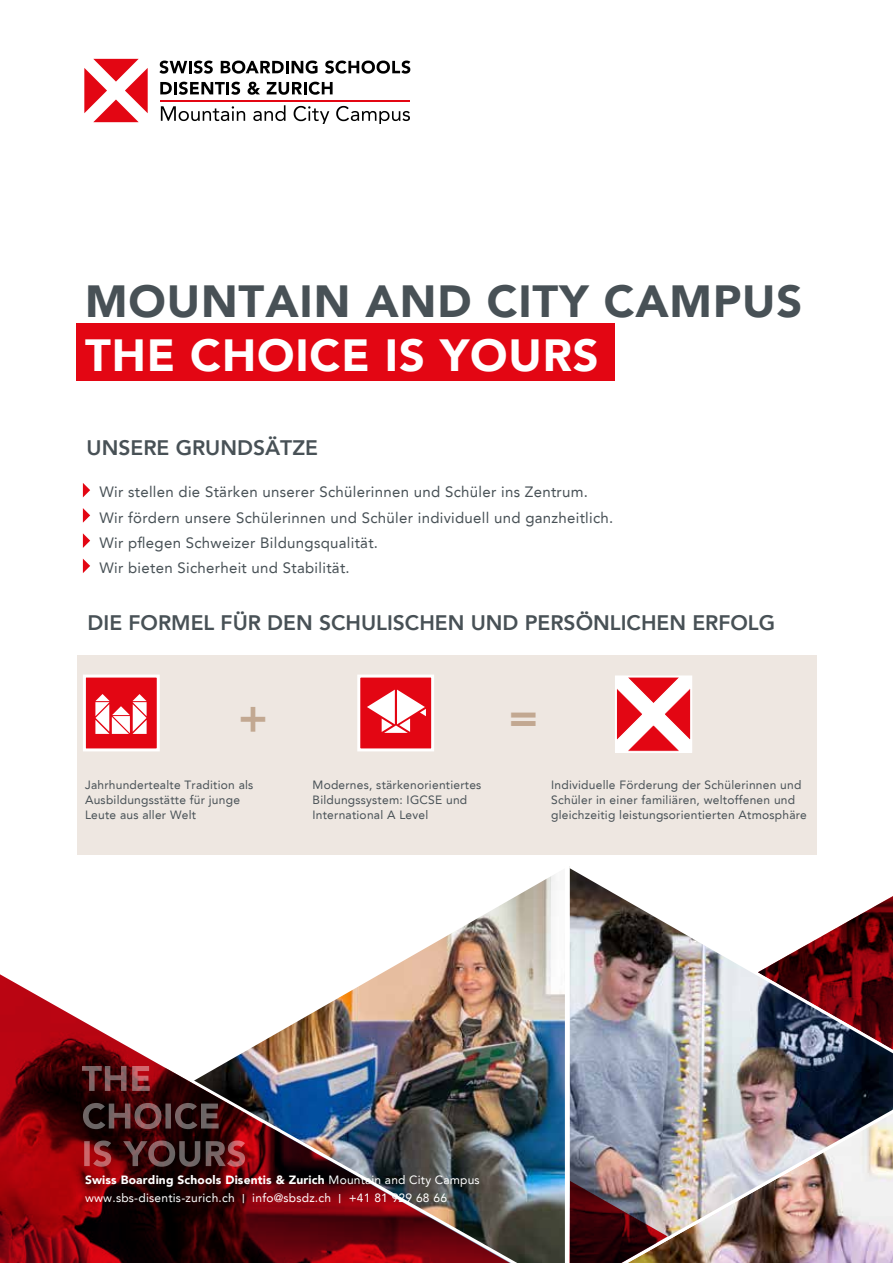
<style>
.page{position:relative;width:893px;height:1263px;background:#fff}
.page>*{position:absolute;margin:0;border:0;box-sizing:border-box;transform-origin:0 0}
.t1{font:45px "KSD Avenir Black";letter-spacing:.02em;color:#485156}
.t2{font:45px "KSD Avenir Black";letter-spacing:.02em;color:#fff}
.t3{font:45px "KSD Avenir Heavy";color:#c2a891}
.t4{font:21px "KSD Avenir Heavy";color:#485156}
.t5{font:15px/25.2px "KSD Avenir Roman";letter-spacing:.02em;color:#485156}
.t6{font:12px/15px "KSD Avenir Roman";letter-spacing:.02em;color:#485156}
.t7{font:12px "KSD Avenir Black";letter-spacing:.015em;color:#fff}
.t8{font:12px "KSD Avenir Roman";letter-spacing:.02em;color:#fff}
.s1{font-family:"KSD Avenir Roman"}
.s2{font-family:"KSD Avenir Medium"}
</style>
<div class="page">
<div style="left:77px;top:655px;width:739px;height:200px;background:#eee7e1"></div>
<svg style="left:83px;top:483px;width:7px;height:14px"></svg>
<svg style="left:83px;top:508px;width:7px;height:15px"></svg>
<svg style="left:83px;top:533px;width:7px;height:15px"></svg>
<svg style="left:83px;top:559px;width:7px;height:14px"></svg>
<div style="left:83px;top:674px;width:77px;height:77px;background:#e30613;border:3px solid #fff"></div>
<div style="left:357px;top:674px;width:77px;height:77px;background:#e30613;border:3px solid #fff"></div>
<svg style="left:367px;top:690px;width:59px;height:43px"></svg>
<svg style="left:95px;top:694px;width:52px;height:40px"></svg>
<div style="left:615px;top:676px;width:77px;height:77px;border:1px solid #fff"></div>
<svg style="left:615px;top:676px;width:76px;height:76px;background:#f28f95"></svg>
<svg style="left:93px;top:58px;width:46px;height:65px"></svg>
<svg style="left:84px;top:59px;width:64px;height:63px"></svg>
<svg style="left:159px;top:61px;width:54px;height:13px"></svg>
<svg style="left:221px;top:61px;width:97px;height:13px"></svg>
<svg style="left:325px;top:61px;width:85px;height:13px"></svg>
<svg style="left:160px;top:82px;width:80px;height:13px"></svg>
<svg style="left:248px;top:82px;width:12px;height:13px"></svg>
<svg style="left:267px;top:82px;width:66px;height:13px"></svg>
<svg style="left:161px;top:106px;width:84px;height:15px"></svg>
<svg style="left:253px;top:105px;width:32px;height:16px"></svg>
<svg style="left:294px;top:106px;width:35px;height:18px"></svg>
<svg style="left:336px;top:106px;width:74px;height:18px"></svg>
<hr style="left:160px;top:101px;width:250px;height:1px;background:#e30613">
<div style="left:77px;top:324px;width:538px;height:57px;background:#e30613"></div>
<img style="left:412px;top:875px;width:153px;height:388px">
<img style="left:569px;top:866px;width:324px;height:397px">
<img style="left:569px;top:1181px;width:99px;height:82px">
<img style="left:0;top:956px;width:531px;height:307px">
<svg style="left:84px;top:1140px;width:161px;height:27px;background:#612c2e"></svg>
<svg style="left:83px;top:1103px;width:136px;height:26px;background:#4b2f30"></svg>
<svg style="left:82px;top:1066px;width:68px;height:25px;background:#6e3336"></svg>
<h1 class="t1" style="left:85px;top:274px;width:719px">MOUNTAIN AND CITY CAMPUS</h1>
<h1 class="t2" style="left:85px;top:328px;width:515px">THE CHOICE IS YOURS</h1>
<h2 class="t4" style="left:87px;top:435px;width:233px">UNSERE GRUNDSÄTZE</h2>
<p class="t5" style="left:99px;top:480px;width:515px">Wir stellen die Stärken unserer Schülerinnen und Schüler ins Zentrum.<br>Wir fördern unsere Schülerinnen und Schüler individuell und ganzheitlich.<br>Wir pflegen Schweizer Bildungsqualität.<br>Wir bieten Sicherheit und Stabilität.</p>
<h2 class="t4" style="left:88px;top:610px;width:689px">DIE FORMEL FÜR DEN SCHULISCHEN UND PERSÖNLICHEN ERFOLG</h2>
<h1 class="t3" style="left:238px;top:691px;width:31px">+</h1>
<h1 class="t3" style="left:508px;top:691px;width:31px">=</h1>
<p class="t6" style="left:85px;top:777px;width:170px">Jahrhundertealte Tradition als<br>Ausbildungsstätte für junge<br>Leute aus aller Welt</p>
<p class="t6" style="left:313px;top:777px;width:170px">Modernes, stärkenorientiertes<br>Bildungssystem: IGCSE und<br>International A Level</p>
<p class="t6" style="left:551px;top:777px;width:257px">Individuelle Förderung der Schülerinnen und<br>Schüler in einer familiären, weltoffenen und gleichzeitig leistungsorientierten Atmosphäre</p>
<p class="t7" style="left:85px;top:1172px;width:396px">Swiss Boarding Schools Disentis &amp; Zurich <span class="s1">Mountain and City Campus</span></p>
<p class="t8" style="left:85px;top:1191px;width:363px">www.sbs-disentis-zurich.ch <span class="s2">|</span> info@sbsdz.ch <span class="s2">|</span> +41 81 929 68 66</p>
</div>
